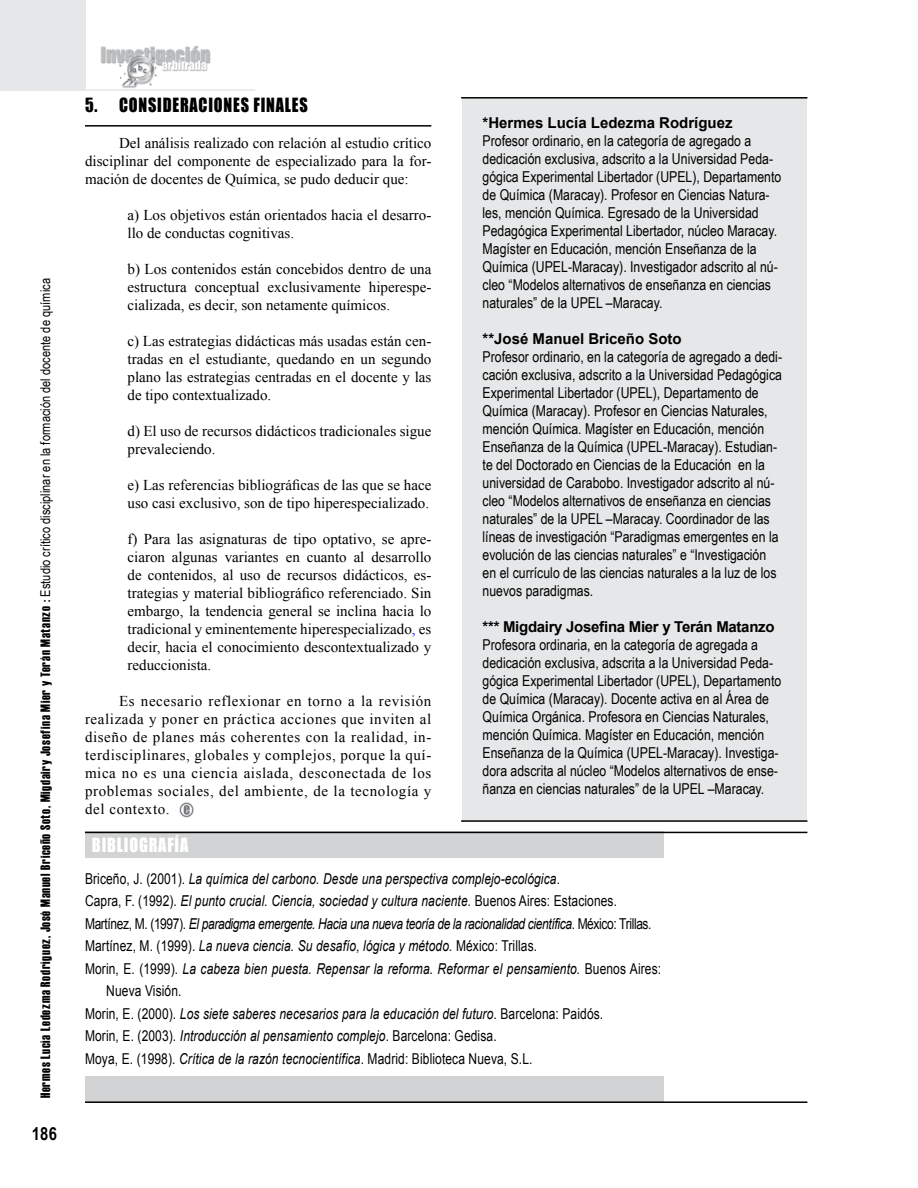
<style>
.page{position:relative;width:918px;height:1188px;background:#fff}
.page>*{position:absolute;margin:0;border:0;box-sizing:border-box;transform-origin:0 0}
.t1{font:18px "Impact";letter-spacing:.05em;color:#000;scale:.9 1}
.t2{font:18px "Impact";letter-spacing:.05em;color:#fff;scale:.9 1}
.t3{font:700 18px "Arial Narrow";color:#000}
.t4{font:15px/18px "Arial Narrow";color:#000}
.t5{font:15px/18px "Times New Roman";color:#000;text-align:justify}
.t6{font:italic 15px "Arial";letter-spacing:.01em;color:#000;scale:.8 1}
.t7{font:15px "Arial";letter-spacing:.01em;color:#000;scale:.8 1}
.t8{font:italic 15px "Arial";letter-spacing:-.03em;color:#000;scale:.8 1}
.t9{font:13.5px "Haettenschweiler";letter-spacing:.06em;color:#000}
.s1{font-family:"Arial Narrow"}
.s2{color:#00f}
.s3{font-family:"Arial";font-weight:700}
.s4{font-style:normal}
.s5{font-style:italic}
</style>
<div class="page">
<div style="left:0;top:0;width:86px;height:91px;background:#e6e7e8"></div>
<hr style="left:85px;top:89px;width:170px;height:2px;background:#e6e7e8">
<img style="left:100px;top:46px;width:111px;height:42px">
<div style="left:462px;top:99px;width:345px;height:722px;background:#e6e7e8"></div>
<div style="left:85px;top:832px;width:578px;height:26px;background:#d1d3d4"></div>
<div style="left:85px;top:1077px;width:578px;height:26px;background:#d1d3d4"></div>
<hr style="left:85px;top:832px;width:722px;height:1px;background:#000">
<hr style="left:85px;top:1101px;width:722px;height:2px;background:#000">
<hr style="left:461px;top:97px;width:346px;height:2px;background:#000">
<hr style="left:461px;top:820px;width:346px;height:2px;background:#000">
<hr style="left:85px;top:125px;width:346px;height:2px;background:#000">
<img style="left:179px;top:803px;width:15px;height:14px">
<p class="t9" style="left:38px;top:1098px;width:821px;rotate:-90deg">Hermes Lucía Ledezma Rodríguez, José Manuel Briceño Soto, Migdairy Josefina Mier y Terán Matanzo : <span class="s1">Estudio crítico disciplinar en la formación del docente de química</span></p>
<p class="t3" style="left:32px;top:1120px;width:27px">186</p>
<p class="t1" style="left:85px;top:91px;width:249px">5. CONSIDERACIONES FINALES</p>
<p class="t5" style="left:85px;top:134px;width:348px;text-indent:34px">Del análisis realizado con relación al estudio crítico disciplinar del componente de especializado para la for&shy;mación de docentes de Química, se pudo deducir que:</p>
<p class="t5" style="left:128px;top:206px;width:305px">a) Los objetivos están orientados hacia el desarro&shy;llo de conductas cognitivas.</p>
<p class="t5" style="left:128px;top:260px;width:305px">b) Los contenidos están concebidos dentro de una estructura conceptual exclusivamente hiperespe&shy;cializada, es decir, son netamente químicos.</p>
<p class="t5" style="left:128px;top:332px;width:305px">c) Las estrategias didácticas más usadas están cen&shy;tradas en el estudiante, quedando en un segundo plano las estrategias centradas en el docente y las de tipo contextualizado.</p>
<p class="t5" style="left:128px;top:422px;width:305px">d) El uso de recursos didácticos tradicionales sigue prevaleciendo.</p>
<p class="t5" style="left:128px;top:476px;width:305px">e) Las referencias bibliográficas de las que se hace uso casi exclusivo, son de tipo hiperespecializado.</p>
<p class="t5" style="left:128px;top:530px;width:305px">f) Para las asignaturas de tipo optativo, se apre&shy;ciaron algunas variantes en cuanto al desarrollo de contenidos, al uso de recursos didácticos, es&shy;trategias y material bibliográfico referenciado. Sin embargo, la tendencia general se inclina hacia lo tradicional y eminentemente hiperespecializado<span class="s2">,</span> es decir, hacia el conocimiento descontextualizado y reduccionista.</p>
<p class="t5" style="left:85px;top:692px;width:348px;text-indent:34px">Es necesario reflexionar en torno a la revisión realizada y poner en práctica acciones que inviten al diseño de planes más coherentes con la realidad, in&shy;terdisciplinares, globales y complejos, porque la quí&shy;mica no es una ciencia aislada, desconectada de los problemas sociales, del ambiente, de la tecnología y del contexto.</p>
<p class="t2" style="left:92px;top:831px;width:109px">BIBIBLLIIOGRAFIA</p>
<p class="t2" style="left:129px;top:831px;width:11px">OGRAFÍA</p>
<p class="t4" style="left:483px;top:113px;width:300px"><span class="s3">*Hermes Lucía Ledezma Rodríguez </span>Profesor ordinario, en la categoría de agregado a dedicación exclusiva, adscrito a la Universidad Peda&shy;gógica Experimental Libertador (UPEL), Departamento de Química (Maracay). Profesor en Ciencias Natura&shy;les, mención Química. Egresado de la Universidad Pedagógica Experimental Libertador, núcleo Maracay.<br>Magíster en Educación, mención Enseñanza de la Química (UPEL-Maracay). Investigador adscrito al nú&shy;cleo “Modelos alternativos de enseñanza en ciencias naturales” de la UPEL –Maracay.</p>
<p class="t4" style="left:483px;top:329px;width:301px"><span class="s3">**José Manuel Briceño Soto<br></span>Profesor ordinario, en la categoría de agregado a dedi&shy;cación exclusiva, adscrito a la Universidad Pedagógica Experimental Libertador (UPEL), Departamento de Química (Maracay). Profesor en Ciencias Naturales, mención Química. Magíster en Educación, mención Enseñanza de la Química (UPEL-Maracay). Estudian&shy;te del Doctorado en Ciencias de la Educación en la universidad de Carabobo. Investigador adscrito al nú&shy;cleo “Modelos alternativos de enseñanza en ciencias naturales” de la UPEL –Maracay. Coordinador de las líneas de investigación “Paradigmas emergentes en la evolución de las ciencias naturales” e “Investigación en el currículo de las ciencias naturales a la luz de los nuevos paradigmas.</p>
<p class="t4" style="left:483px;top:617px;width:300px"><span class="s3">*** Migdairy Josefina Mier y Terán Matanzo </span>Profesora ordinaria, en la categoría de agregada a dedicación exclusiva, adscrita a la Universidad Peda&shy;gógica Experimental Libertador (UPEL), Departamento de Química (Maracay). Docente activa en al Área de Química Orgánica. Profesora en Ciencias Naturales, mención Química. Magíster en Educación, mención Enseñanza de la Química (UPEL-Maracay). Investiga&shy;dora adscrita al núcleo “Modelos alternativos de ense&shy;ñanza en ciencias naturales” de la UPEL –Maracay.</p>
<p class="t6" style="left:85px;top:869px;width:595px"><span class="s4">Briceño, J. (2001).</span> La química del carbono. Desde una perspectiva complejo-ecológica<span class="s4">.</span></p>
<p class="t6" style="left:85px;top:891px;width:667px"><span class="s4">Capra, F. (1992).</span> El punto crucial. Ciencia, sociedad y cultura naciente. <span class="s4">Buenos Aires: Estaciones.</span></p>
<p class="t8" style="left:85px;top:914px;width:710px"><span class="s4">Martínez, M. (1997).</span> El paradigma emergente. Hacia una nueva teoría de la racionalidad científica<span class="s4">. México: Trillas.</span></p>
<p class="t6" style="left:85px;top:936px;width:567px"><span class="s4">Martínez, M. (1999).</span> La nueva ciencia. Su desafío, lógica y método. <span class="s4">México: Trillas.</span></p>
<p class="t6" style="left:85px;top:959px;width:722px"><span class="s4">Morin, E. (1999).</span> La cabeza bien puesta. Repensar la reforma. Reformar el pensamiento. <span class="s4">Buenos Aires:</span></p>
<p class="t7" style="left:106px;top:981px;width:96px">Nueva Visión.</p>
<p class="t6" style="left:85px;top:1004px;width:649px"><span class="s4">Morin, E. (2000).</span> Los siete saberes necesarios para la educación del futuro<span class="s4">. Barcelona: Paidós.</span></p>
<p class="t7" style="left:85px;top:1026px;width:516px">Morin, E. (2003). <span class="s5">Introducción al pensamiento complejo</span>. Barcelona: Gedisa.</p>
<p class="t7" style="left:85px;top:1049px;width:561px">Moya, E. (1998). <span class="s5">Crítica de la razón tecnocientífica</span>. Madrid: Biblioteca Nueva, S.L.</p>
</div>
